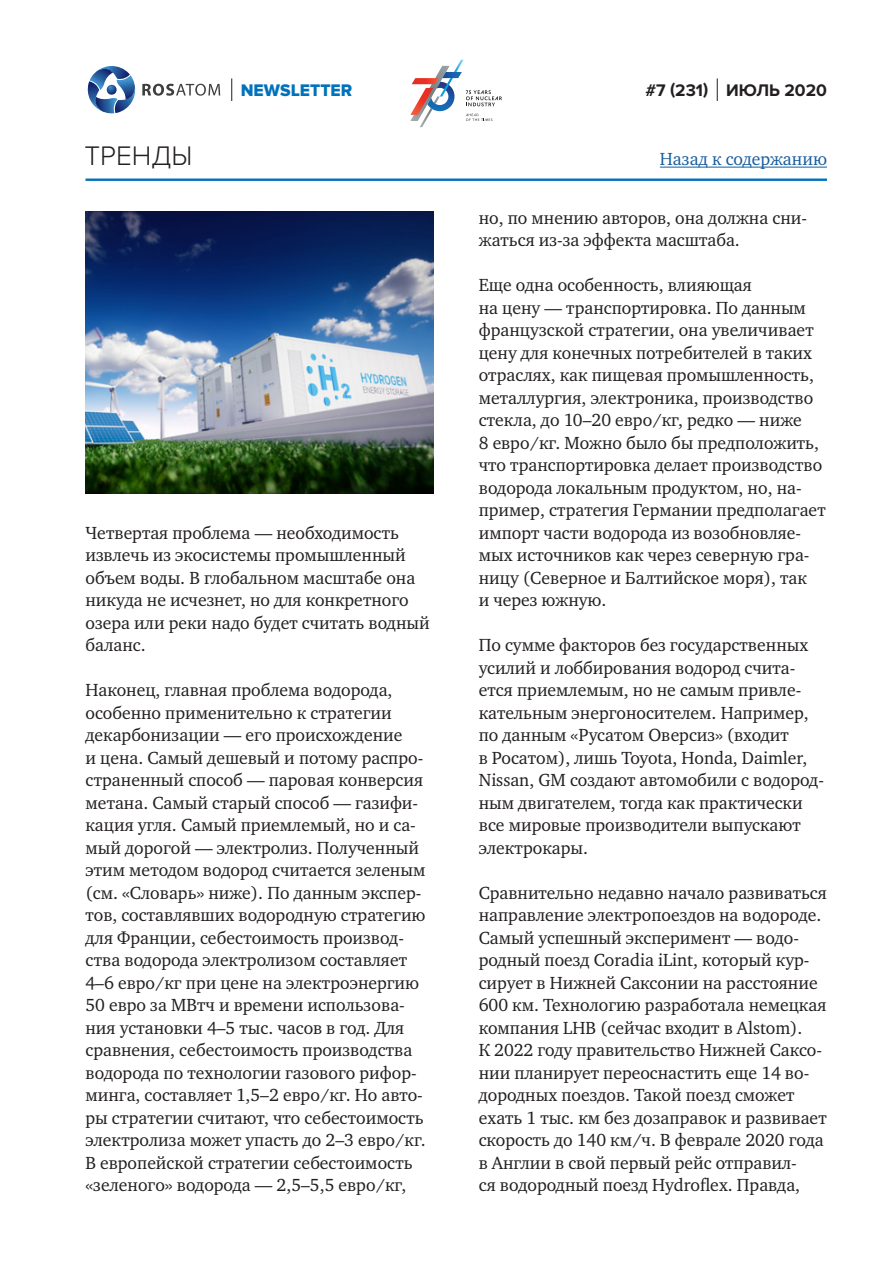
<style>
.page{position:relative;width:893px;height:1263px;background:#fff}
.page>*{position:absolute;margin:0;border:0;box-sizing:border-box;transform-origin:0 0}
.t1{font:300 27.9px "Proxima Nova";color:#231f20}
.main_text{font:18px/22.5px "Charter ITC";color:#231f20}
.t2{font:18px "Charter ITC";color:#175d9e}
.t3{font:700 17.4px "Proxima Nova";color:#231f20}
.t4{font:17.4px "Proxima Nova Extrabld";color:#0072bc}
</style>
<div class="page">
<hr style="left:86px;top:179px;width:741px;height:2px;background:#0072bc">
<svg style="left:717px;top:78px;width:1px;height:23px"></svg>
<svg style="left:87px;top:66px;width:49px;height:48px"></svg>
<svg style="left:142px;top:84px;width:78px;height:12px"></svg>
<svg style="left:231px;top:78px;width:1px;height:23px"></svg>
<hr style="left:660px;top:167px;width:167px;height:1px;background:#175d9e">
<svg style="left:410px;top:60px;width:92px;height:67px"></svg>
<img style="left:86px;top:212px;width:348px;height:282px">
<p class="t4" style="left:241px;top:80px;width:113px">NEWSLETTER</p>
<p class="t3" style="left:645px;top:80px;width:183px">#7 (231) ИЮЛЬ 2020</p>
<h1 class="t1" style="left:85px;top:140px;width:109px">ТРЕНДЫ</h1>
<p class="t2" style="left:660px;top:148px;width:169px">Назад к содержанию</p>
<p class="main_text" style="left:86px;top:521px;width:346px">Четвертая проблема — необходимость извлечь из экосистемы промышленный объем воды. В глобальном масштабе она никуда не исчезнет, но для конкретного озера или реки надо будет считать водный баланс.</p>
<p class="main_text" style="left:86px;top:679px;width:342px">Наконец, главная проблема водорода, особенно применительно к стратегии декарбонизации — его происхождение<br>и цена. Самый дешевый и потому распро‑ страненный способ — паровая конверсия метана. Самый старый способ — газифи‑ кация угля. Самый приемлемый, но и са‑ мый дорогой — электролиз. Полученный этим методом водород считается зеленым (см. «Словарь» ниже). По данным экспер‑ тов, составлявших водородную стратегию для Франции, себестоимость производ‑ ства водорода электролизом составляет 4–6 евро/кг при цене на электроэнергию 50 евро за МВтч и времени использова‑ ния установки 4–5 тыс. часов в год. Для сравнения, себестоимость производства водорода по технологии газового рифор‑ минга, составляет 1,5–2 евро/кг. Но авто‑ ры стратегии считают, что себестоимость электролиза может упасть до 2–3 евро/кг.<br>В европейской стратегии себестоимость «зеленого» водорода — 2,5–5,5 евро/кг,</p>
<p class="main_text" style="left:479px;top:206px;width:330px">но, по мнению авторов, она должна сни‑ жаться из-за эффекта масштаба.</p>
<p class="main_text" style="left:479px;top:274px;width:349px">Еще одна особенность, влияющая<br>на цену — транспортировка. По данным французской стратегии, она увеличивает цену для конечных потребителей в таких отраслях, как пищевая промышленность, металлургия, электроника, производство стекла, до 10–20 евро/кг, редко — ниже<br>8 евро/кг. Можно было бы предположить, что транспортировка делает производство водорода локальным продуктом, но, на‑ пример, стратегия Германии предполагает импорт части водорода из возобновляе‑ мых источников как через северную гра‑ ницу (Северное и Балтийское моря), так<br>и через южную.</p>
<p class="main_text" style="left:479px;top:634px;width:347px">По сумме факторов без государственных усилий и лоббирования водород счита‑ ется приемлемым, но не самым привле‑ кательным энергоносителем. Например, по данным «Русатом Оверсиз» (входит<br>в Росатом), лишь Toyota, Honda, Daimler, Nissan, GM создают автомобили с водород‑ ным двигателем, тогда как практически все мировые производители выпускают электрокары.</p>
<p class="main_text" style="left:479px;top:881px;width:350px">Сравнительно недавно начало развиваться направление электропоездов на водороде.<br>Самый успешный эксперимент — водо‑ родный поезд Coradia iLint, который кур‑ сирует в Нижней Саксонии на расстояние 600 км. Технологию разработала немецкая компания LHB (сейчас входит в Alstom).<br>К 2022 году правительство Нижней Саксо‑ нии планирует переоснастить еще 14 во‑ дородных поездов. Такой поезд сможет ехать 1 тыс. км без дозаправок и развивает скорость до 140 км/ч. В феврале 2020 года в Англии в свой первый рейс отправил‑<br>ся водородный поезд Hydroflex. Правда,</p>
</div>
